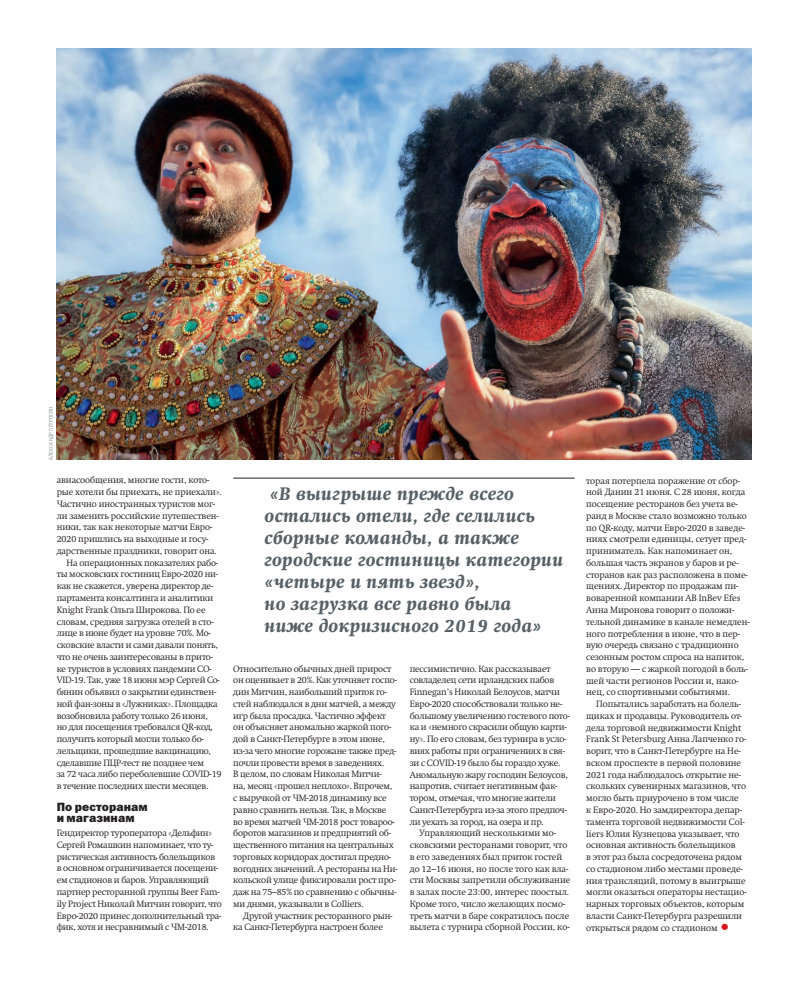
<style>
.page{position:relative;width:794px;height:993px;background:#fff}
.page>*{position:absolute;margin:0;border:0;box-sizing:border-box;transform-origin:0 0}
.t1{font:italic 18px/22px "Swift Extra Bold C";letter-spacing:.025em;color:#576065}
.t2{font:12px/11.7px "Franklin Gothic Heavy ITC";letter-spacing:.005em;color:#231f20}
.t3{font:9px/11.8px "Swift Light C";letter-spacing:-.015em;color:#231f20}
.t4{font:5.5px "Franklin Gothic Book Cond ITC";letter-spacing:.04em;color:#939598}
.s1{font-size:17px;color:#d7171f}
</style>
<div class="page">
<img style="left:57px;top:48px;width:694px;height:411px">
<hr style="left:233px;top:477px;width:341px;height:1px;background:#231f20">
<p class="t4" style="left:48px;top:459px;width:55px;rotate:-90deg">АЛЕКСАНДР ПЕТРОСЯН</p>
<p class="t3" style="left:57px;top:474px;width:154px">авиасообщения, многие гости, кото-</p>
<p class="t3" style="left:57px;top:486px;width:166px">рые хотели бы приехать, не приехали».</p>
<p class="t3" style="left:57px;top:497px;width:160px">Частично иностранных туристов мог-</p>
<p class="t3" style="left:57px;top:509px;width:164px">ли заменить российские путешествен-</p>
<p class="t3" style="left:57px;top:521px;width:157px">ники, так как некоторые матчи Евро-</p>
<p class="t3" style="left:57px;top:533px;width:153px">2020 пришлись на выходные и госу-</p>
<p class="t3" style="left:57px;top:544px;width:162px">дарственные праздники, говорит она.</p>
<p class="t3" style="left:67px;top:556px;width:153px">На операционных показателях рабо-</p>
<p class="t3" style="left:57px;top:568px;width:163px">ты московских гостиниц Евро-2020 ни-</p>
<p class="t3" style="left:57px;top:580px;width:158px">как не скажется, уверена директор де-</p>
<p class="t3" style="left:57px;top:592px;width:158px">партамента консалтинга и аналитики</p>
<p class="t3" style="left:57px;top:603px;width:150px">Knight Frank Ольга Широкова. По ее</p>
<p class="t3" style="left:57px;top:615px;width:158px">словам, средняя загрузка отелей в сто-</p>
<p class="t3" style="left:57px;top:627px;width:156px">лице в июне будет на уровне 70%. Мо-</p>
<p class="t3" style="left:57px;top:639px;width:163px">сковские власти и сами давали понять,</p>
<p class="t3" style="left:57px;top:650px;width:158px">что не очень заинтересованы в прито-</p>
<p class="t3" style="left:57px;top:662px;width:156px">ке туристов в условиях пандемии CO-</p>
<p class="t3" style="left:57px;top:674px;width:165px">VID-19. Так, уже 18 июня мэр Сергей Со-</p>
<p class="t3" style="left:57px;top:686px;width:161px">бянин объявил о закрытии единствен-</p>
<p class="t3" style="left:57px;top:697px;width:163px">ной фан-зоны в «Лужниках». Площадка</p>
<p class="t3" style="left:57px;top:709px;width:153px">возобновила работу только 26 июня,</p>
<p class="t3" style="left:57px;top:721px;width:158px">но для посещения требовался QR-код,</p>
<p class="t3" style="left:57px;top:733px;width:149px">получить который могли только бо-</p>
<p class="t3" style="left:57px;top:744px;width:156px">лельщики, прошедшие вакцинацию,</p>
<p class="t3" style="left:57px;top:756px;width:149px">сделавшие ПЦР-тест не позднее чем</p>
<p class="t3" style="left:57px;top:768px;width:166px">за 72 часа либо переболевшие COVID-19</p>
<p class="t3" style="left:57px;top:780px;width:153px">в течение последних шести месяцев.</p>
<h2 class="t2" style="left:57px;top:800px;width:93px">По ресторанам и магазинам</h2>
<p class="t3" style="left:57px;top:826px;width:167px">Гендиректор туроператора «Дельфин» Сергей Ромашкин напоминает, что ту&shy;ристическая активность болельщиков в основном ограничивается посещени&shy;ем стадионов и баров. Управляющий партнер ресторанной группы Beer Fam&shy;ily Project Николай Митчин говорит, что Евро-2020 принес дополнительный тра&shy;фик, хотя и несравнимый с ЧМ-2018.</p>
<h1 class="t1" style="left:264px;top:483px;width:300px">«В выигрыше прежде всего остались отели, где селились сборные команды, а также городские гостиницы категории «четыре и пять звезд»,<br>но загрузка все равно была ниже докризисного 2019 года»</h1>
<p class="t3" style="left:233px;top:662px;width:166px">Относительно обычных дней прирост он оценивает в 20%. Как уточняет госпо&shy;дин Митчин, наибольший приток го&shy;стей наблюдался в дни матчей, а между игр была просадка. Частично эффект он объясняет аномально жаркой пого&shy;дой в Санкт-Петербурге в этом июне, из-за чего многие горожане также пред&shy;почли провести время в заведениях.<br>В целом, по словам Николая Митчи-<br>на, месяц «прошел неплохо». Впрочем, с выручкой от ЧМ-2018 динамику все равно сравнить нельзя. Так, в Москве во время матчей ЧМ-2018 рост товароо&shy;боротов магазинов и предприятий об&shy;щественного питания на центральных торговых коридорах достигал предно&shy;вогодних значений. А рестораны на Ни&shy;кольской улице фиксировали рост про&shy;даж на 75–85% по сравнению с обычны&shy;ми днями, указывали в Colliers.</p>
<p class="t3" style="left:233px;top:909px;width:161px;text-indent:10px">Другой участник ресторанного рын&shy;ка Санкт-Петербурга настроен более</p>
<p class="t3" style="left:410px;top:662px;width:142px">пессимистично. Как рассказывает</p>
<p class="t3" style="left:410px;top:674px;width:146px">совладелец сети ирландских пабов</p>
<p class="t3" style="left:410px;top:686px;width:152px">Finnegan’s Николай Белоусов, матчи</p>
<p class="t3" style="left:410px;top:697px;width:154px">Евро-2020 способствовали только не-</p>
<p class="t3" style="left:410px;top:709px;width:162px">большому увеличению гостевого пото-</p>
<p class="t3" style="left:410px;top:721px;width:158px">ка и «немного скрасили общую карти-</p>
<p class="t3" style="left:410px;top:733px;width:158px">ну». По его словам, без турнира в усло-</p>
<p class="t3" style="left:410px;top:744px;width:157px">виях работы при ограничениях в свя-</p>
<p class="t3" style="left:410px;top:756px;width:152px">зи с COVID-19 было бы гораздо хуже.</p>
<p class="t3" style="left:410px;top:768px;width:160px">Аномальную жару господин Белоусов,</p>
<p class="t3" style="left:410px;top:780px;width:149px">напротив, считает негативным фак-</p>
<p class="t3" style="left:410px;top:791px;width:148px">тором, отмечая, что многие жители</p>
<p class="t3" style="left:410px;top:803px;width:159px">Санкт-Петербурга из-за этого предпоч-</p>
<p class="t3" style="left:410px;top:815px;width:135px">ли уехать за город, на озера и пр.</p>
<p class="t3" style="left:420px;top:827px;width:138px">Управляющий несколькими мо-</p>
<p class="t3" style="left:410px;top:838px;width:159px">сковскими ресторанами говорит, что</p>
<p class="t3" style="left:410px;top:850px;width:154px">в его заведениях был приток гостей</p>
<p class="t3" style="left:410px;top:862px;width:160px">до 12–16 июня, но после того как вла-</p>
<p class="t3" style="left:410px;top:874px;width:162px">сти Москвы запретили обслуживание</p>
<p class="t3" style="left:410px;top:885px;width:161px">в залах после 23:00, интерес поостыл.</p>
<p class="t3" style="left:410px;top:897px;width:157px">Кроме того, число желающих посмо-</p>
<p class="t3" style="left:410px;top:909px;width:161px">треть матчи в баре сократилось после</p>
<p class="t3" style="left:410px;top:921px;width:161px">вылета с турнира сборной России, ко-</p>
<p class="t3" style="left:586px;top:474px;width:165px">торая потерпела поражение от сбор&shy;ной Дании 21 июня. С 28 июня, когда посещение ресторанов без учета ве&shy;ранд в Москве стало возможно только по QR-коду, матчи Евро-2020 в заведе&shy;ниях смотрели единицы, сетует пред&shy;приниматель. Как напоминает он, большая часть экранов у баров и ре&shy;сторанов как раз расположена в поме&shy;щениях. Директор по продажам пи&shy;воваренной компании AB InBev Efes Анна Миронова говорит о положи&shy;тельной динамике в канале немедлен&shy;ного потребления в июне, что в пер&shy;вую очередь связано с традиционно сезонным ростом спроса на напиток, во вторую — с жаркой погодой в боль&shy;шей части регионов России и, нако&shy;нец, со спортивными событиями.</p>
<p class="t3" style="left:586px;top:698px;width:162px;text-indent:10px">Попытались заработать на болель&shy;щиках и продавцы. Руководитель от&shy;дела торговой недвижимости Knight Frank St Petersburg Анна Лапченко го&shy;ворит, что в Санкт-Петербурге на Не&shy;вском проспекте в первой половине 2021 года наблюдалось открытие не&shy;скольких сувенирных магазинов, что могло быть приурочено в том числе<br>к Евро-2020. Но замдиректора депар&shy;тамента торговой недвижимости Col&shy;liers Юлия Кузнецова указывает, что основная активность болельщиков<br>в этот раз была сосредоточена рядом со стадионом либо местами проведе&shy;ния трансляций, потому в выигрыше могли оказаться операторы нестацио&shy;нарных торговых объектов, которым власти Санкт-Петербурга разрешили открыться рядом со стадионом <span class="s1">•</span></p>
</div>
